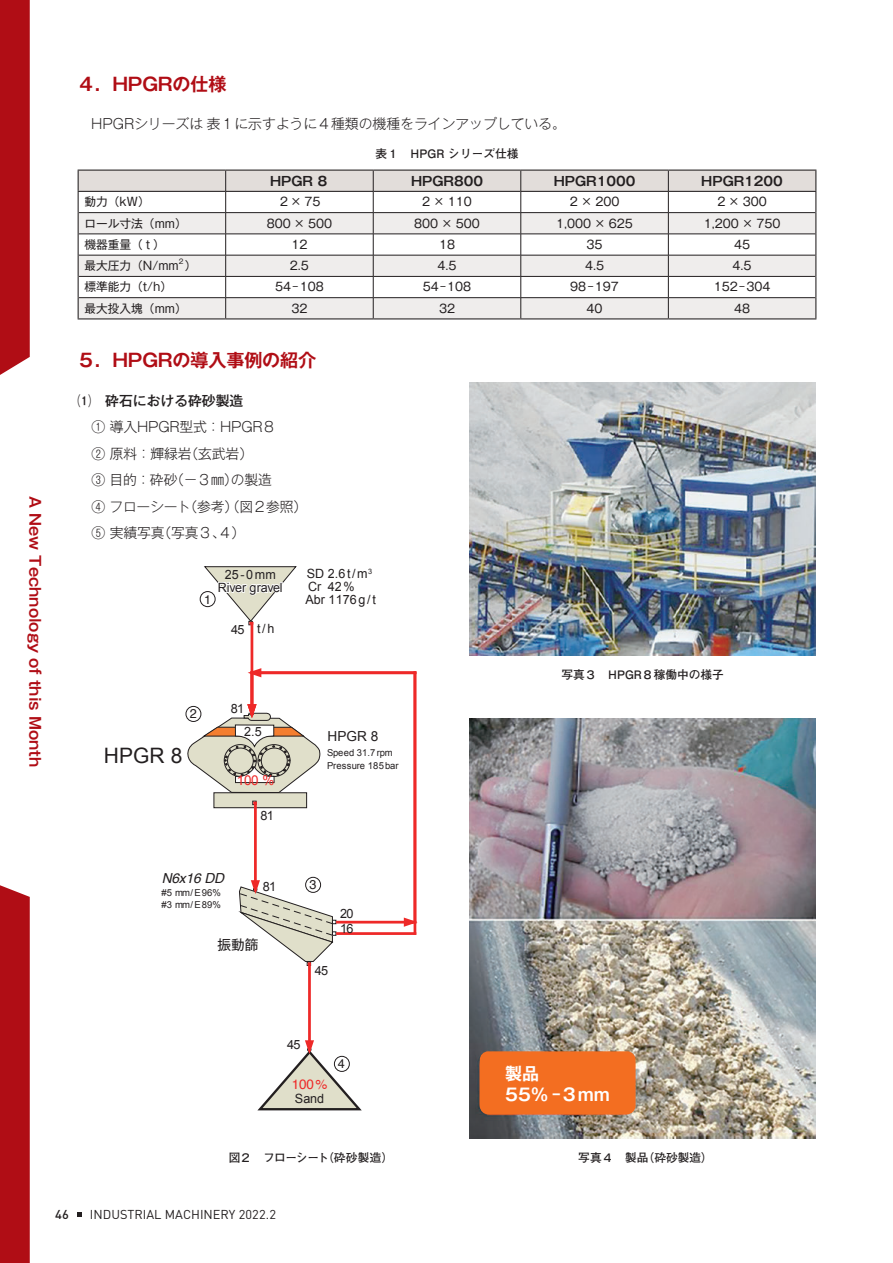
<style>
.page{position:relative;width:893px;height:1263px;background:#fff}
.page>*{position:absolute;margin:0;border:0;box-sizing:border-box;transform-origin:0 0}
.t1{font:21.3px "Arial";color:#231f20}
.新技術_小見出し{font:700 18px "Gothic MB101 Pro De";letter-spacing:-.01em;color:#b00d15}
.t2{font:700 16.95px/21.3px "Gothic MB101 Pro De";color:#fff}
.t3{font:700 14.85px "Gothic MB101 Pro De";color:#b00d15}
._1字下げ{font:300 13.8px "Gothic MB101 Pro";letter-spacing:-.01em;color:#231f20}
.新技術_本文13Q25H{font:300 13.8px "Gothic MB101 Pro";color:#231f20}
.新技術_太字見出し{font:500 13.8px "Gothic MB101 Pro";color:#231f20}
.t4{font:italic 13.8px "Helvetica";letter-spacing:-.015em;color:#231f20}
.t5{font:13.8px "Arial";color:#231f20}
.t6{font:13.8px "Gothic MB101 Pro";color:#231f20}
.t7{font:13.65px "Arial";color:#ee2928}
.t8{font:13.65px "Helvetica";color:#ee2928}
.t9{font:12.75px/13.2px "Arial";letter-spacing:-.01em;color:#231f20;text-align:center}
.新技術_表組み11Q_MB101-R{font:700 12.75px "Gothic MB101 Pro De";color:#231f20}
.t10{font:12.75px "DIN Pro";color:#231f20}
.t11{font:12.75px/13.2px "Arial";letter-spacing:.01em;color:#231f20}
.t12{font:12.75px "Helvetica";color:#231f20}
.t13{font:500 12.75px "DIN Pro";color:#231f20}
.新技術_表組み11Q_MB101-R-2{font:11.7px "Gothic MB101 Pro";color:#231f20}
.写真キャプション{font:700 11.7px "Futo Go B101 Pro";color:#231f20}
.写真キャプション-2{font:700 11.7px "Futo Go B101 Pro";letter-spacing:-.05em;color:#231f20}
.t14{font:9.6px/13.2px "Arial";letter-spacing:.01em;color:#231f20}
.新技術_表組み11Q_MB101-R-3{font:6.75px "Gothic MB101 Pro";color:#231f20}
</style>
<div class="page">
<svg style="left:78px;top:1212px;width:4px;height:4px"></svg>
<div style="left:200px;top:591px;width:15px;height:16px;border:1px solid #231f20;border-radius:50%"></div>
<div style="left:214px;top:793px;width:93px;height:15px;background:#e0dfca"></div>
<div style="left:214px;top:792px;width:93px;height:16px;border:1px solid #231f20"></div>
<div style="left:305px;top:877px;width:16px;height:15px;border:1px solid #231f20;border-radius:50%"></div>
<svg style="left:204px;top:566px;width:93px;height:59px"></svg>
<hr style="left:251px;top:623px;width:2px;height:91px;background:#ee2928">
<svg style="left:252px;top:801px;width:4px;height:4px"></svg>
<hr style="left:254px;top:803px;width:3px;height:87px;background:#ee2928">
<hr style="left:337px;top:921px;width:78px;height:2px;background:#ee2928">
<svg style="left:402px;top:916px;width:15px;height:13px"></svg>
<hr style="left:337px;top:932px;width:78px;height:3px;background:#ee2928">
<hr style="left:414px;top:673px;width:2px;height:260px;background:#ee2928">
<hr style="left:252px;top:671px;width:163px;height:3px;background:#ee2928">
<svg style="left:248px;top:666px;width:15px;height:13px"></svg>
<hr style="left:251px;top:673px;width:2px;height:41px;background:#ee2928">
<svg style="left:185px;top:703px;width:135px;height:90px"></svg>
<svg style="left:239px;top:879px;width:97px;height:87px"></svg>
<hr style="left:308px;top:964px;width:3px;height:86px;background:#ee2928">
<svg style="left:257px;top:1039px;width:105px;height:72px"></svg>
<img style="left:470px;top:718px;width:345px;height:420px">
<div style="left:480px;top:1051px;width:155px;height:63px;background:#f36e21;border-radius:9px"></div>
<img style="left:470px;top:383px;width:345px;height:273px">
<hr style="left:78px;top:318px;width:148px;height:1px;background:#231f20">
<hr style="left:226px;top:318px;width:147px;height:1px;background:#231f20">
<hr style="left:373px;top:318px;width:148px;height:1px;background:#231f20">
<hr style="left:521px;top:318px;width:147px;height:1px;background:#231f20">
<hr style="left:668px;top:318px;width:148px;height:1px;background:#231f20">
<svg style="left:78px;top:170px;width:738px;height:148px"></svg>
<div style="left:0;top:885px;width:30px;height:378px;background:#b00d15"></div>
<div style="left:0;top:0;width:30px;height:375px;background:#b00d15"></div>
<p class="t3" style="left:47px;top:496px;width:272px;rotate:90deg">A New Technology of this Month</p>
<p class="新技術_小見出し" style="left:77px;top:69px;width:151px">４．HPGRの仕様</p>
<p class="新技術_本文13Q25H" style="left:91px;top:112px;width:476px">HPGRシリーズは表１に示すように４種類の機種をラインアップしている。</p>
<p class="写真キャプション" style="left:376px;top:144px;width:144px">表１　HPGR シリーズ仕様</p>
<p class="新技術_表組み11Q_MB101-R" style="left:270px;top:170px;width:60px">HPGR ８</p>
<p class="新技術_表組み11Q_MB101-R" style="left:411px;top:170px;width:74px">HPGR800</p>
<p class="新技術_表組み11Q_MB101-R" style="left:554px;top:170px;width:83px">HPGR1000</p>
<p class="新技術_表組み11Q_MB101-R" style="left:701px;top:170px;width:83px">HPGR1200</p>
<p class="新技術_表組み11Q_MB101-R-2" style="left:85px;top:192px;width:67px">動力（kW）</p>
<p class="新技術_表組み11Q_MB101-R-2" style="left:278px;top:192px;width:44px">２× 75</p>
<p class="新技術_表組み11Q_MB101-R-2" style="left:422px;top:192px;width:51px">2 × 110</p>
<p class="新技術_表組み11Q_MB101-R-2" style="left:570px;top:192px;width:51px">2 × 200</p>
<p class="新技術_表組み11Q_MB101-R-2" style="left:717px;top:192px;width:51px">2 × 300</p>
<p class="新技術_表組み11Q_MB101-R-2" style="left:85px;top:214px;width:104px">ロール寸法（mm）</p>
<p class="新技術_表組み11Q_MB101-R-2" style="left:267px;top:214px;width:67px">800 × 500</p>
<p class="新技術_表組み11Q_MB101-R-2" style="left:414px;top:214px;width:67px">800 × 500</p>
<p class="新技術_表組み11Q_MB101-R-2" style="left:556px;top:214px;width:78px">1,000 × 625</p>
<p class="新技術_表組み11Q_MB101-R-2" style="left:704px;top:214px;width:78px">1,200 × 750</p>
<p class="新技術_表組み11Q_MB101-R-2" style="left:85px;top:235px;width:82px">機器重量（ t ）</p>
<p class="新技術_表組み11Q_MB101-R-2" style="left:291px;top:235px;width:18px">12</p>
<p class="新技術_表組み11Q_MB101-R-2" style="left:439px;top:235px;width:18px">18</p>
<p class="新技術_表組み11Q_MB101-R-2" style="left:587px;top:235px;width:18px">35</p>
<p class="新技術_表組み11Q_MB101-R-2" style="left:734px;top:235px;width:18px">45</p>
<p class="新技術_表組み11Q_MB101-R-2" style="left:85px;top:256px;width:96px">最大圧力（N/mm</p>
<p class="新技術_表組み11Q_MB101-R-3" style="left:179px;top:256px;width:6px">2</p>
<p class="新技術_表組み11Q_MB101-R-2" style="left:185px;top:256px;width:13px">）</p>
<p class="新技術_表組み11Q_MB101-R-2" style="left:290px;top:256px;width:21px">2.5</p>
<p class="新技術_表組み11Q_MB101-R-2" style="left:437px;top:256px;width:21px">4.5</p>
<p class="新技術_表組み11Q_MB101-R-2" style="left:585px;top:256px;width:21px">4.5</p>
<p class="新技術_表組み11Q_MB101-R-2" style="left:733px;top:256px;width:21px">4.5</p>
<p class="新技術_表組み11Q_MB101-R-2" style="left:84px;top:277px;width:89px">標準能力（t/h）</p>
<p class="新技術_表組み11Q_MB101-R-2" style="left:275px;top:277px;width:50px">54-108</p>
<p class="新技術_表組み11Q_MB101-R-2" style="left:423px;top:277px;width:50px">54-108</p>
<p class="新技術_表組み11Q_MB101-R-2" style="left:570px;top:277px;width:50px">98-197</p>
<p class="新技術_表組み11Q_MB101-R-2" style="left:714px;top:277px;width:58px">152-304</p>
<p class="新技術_表組み11Q_MB101-R-2" style="left:84px;top:299px;width:104px">最大投入塊（mm）</p>
<p class="新技術_表組み11Q_MB101-R-2" style="left:291px;top:299px;width:18px">32</p>
<p class="新技術_表組み11Q_MB101-R-2" style="left:439px;top:299px;width:18px">32</p>
<p class="新技術_表組み11Q_MB101-R-2" style="left:587px;top:299px;width:18px">40</p>
<p class="新技術_表組み11Q_MB101-R-2" style="left:734px;top:299px;width:18px">48</p>
<p class="新技術_小見出し" style="left:77px;top:345px;width:240px">５．HPGRの導入事例の紹介</p>
<p class="新技術_太字見出し" style="left:78px;top:389px;width:167px">⑴　砕石における砕砂製造</p>
<p class="_1字下げ" style="left:91px;top:415px;width:186px">① 導入HPGR型式：HPGR８</p>
<p class="_1字下げ" style="left:91px;top:442px;width:163px">② 原料：輝緑岩（玄武岩）</p>
<p class="_1字下げ" style="left:91px;top:468px;width:182px">③ 目的：砕砂（−３㎜）の製造</p>
<p class="_1字下げ" style="left:91px;top:495px;width:218px">④ フローシート（参考）（図２参照）</p>
<p class="_1字下げ" style="left:91px;top:522px;width:156px">⑤ 実績写真（写真３、４）</p>
<p class="t12" style="left:204px;top:589px;width:9px">1</p>
<p class="t9" style="left:218px;top:568px;width:66px">25-0mm<br>River gravel</p>
<p class="t9" style="left:257px;top:622px;width:19px">t/h</p>
<p class="t9" style="left:231px;top:623px;width:15px">45</p>
<p class="t11" style="left:305px;top:567px;width:72px">SD 2.6t/m<sup>3<br></sup>Cr 42%<br>Abr 1176g/t</p>
<p class="t12" style="left:190px;top:704px;width:9px">2</p>
<p class="t1" style="left:104px;top:741px;width:80px">HPGR 8</p>
<p class="t9" style="left:231px;top:702px;width:15px">81</p>
<p class="t9" style="left:244px;top:725px;width:19px">2.5</p>
<p class="t7" style="left:237px;top:771px;width:39px">100 %</p>
<p class="t9" style="left:260px;top:809px;width:15px">81</p>
<p class="t4" style="left:162px;top:867px;width:64px">N6x16 DD</p>
<p class="t14" style="left:162px;top:887px;width:61px;line-height:11.6px">#5 mm/E96% #3 mm/E89%</p>
<p class="t9" style="left:263px;top:880px;width:15px">81</p>
<p class="t6" style="left:218px;top:933px;width:42px">振動篩</p>
<p class="t5" style="left:327px;top:727px;width:53px">HPGR 8</p>
<p class="t14" style="left:327px;top:746px;width:73px">Speed 31.7 rpm<br>Pressure 185 bar</p>
<p class="t12" style="left:310px;top:875px;width:9px">3</p>
<p class="t9" style="left:340px;top:907px;width:15px">20</p>
<p class="t9" style="left:340px;top:922px;width:15px">16</p>
<p class="t9" style="left:315px;top:964px;width:15px">45</p>
<p class="写真キャプション" style="left:561px;top:665px;width:164px">写真３　HPGR８稼働中の様子</p>
<p class="t9" style="left:287px;top:1038px;width:15px">45</p>
<p class="t8" style="left:292px;top:1074px;width:37px">100%</p>
<p class="t9" style="left:295px;top:1092px;width:31px">Sand</p>
<p class="t12" style="left:338px;top:1054px;width:9px">4</p>
<p class="写真キャプション-2" style="left:229px;top:1148px;width:166px">図２　フローシート（砕砂製造）</p>
<p class="t13" style="left:55px;top:1205px;width:15px">46</p>
<p class="t10" style="left:90px;top:1205px;width:188px">INDUSTRIAL MACHINERY 2022.2</p>
<p class="t2" style="left:505px;top:1061px;width:106px">製品<br>55％ -３mm</p>
<p class="写真キャプション" style="left:578px;top:1148px;width:136px">写真４　製品（砕砂製造）</p>
</div>
